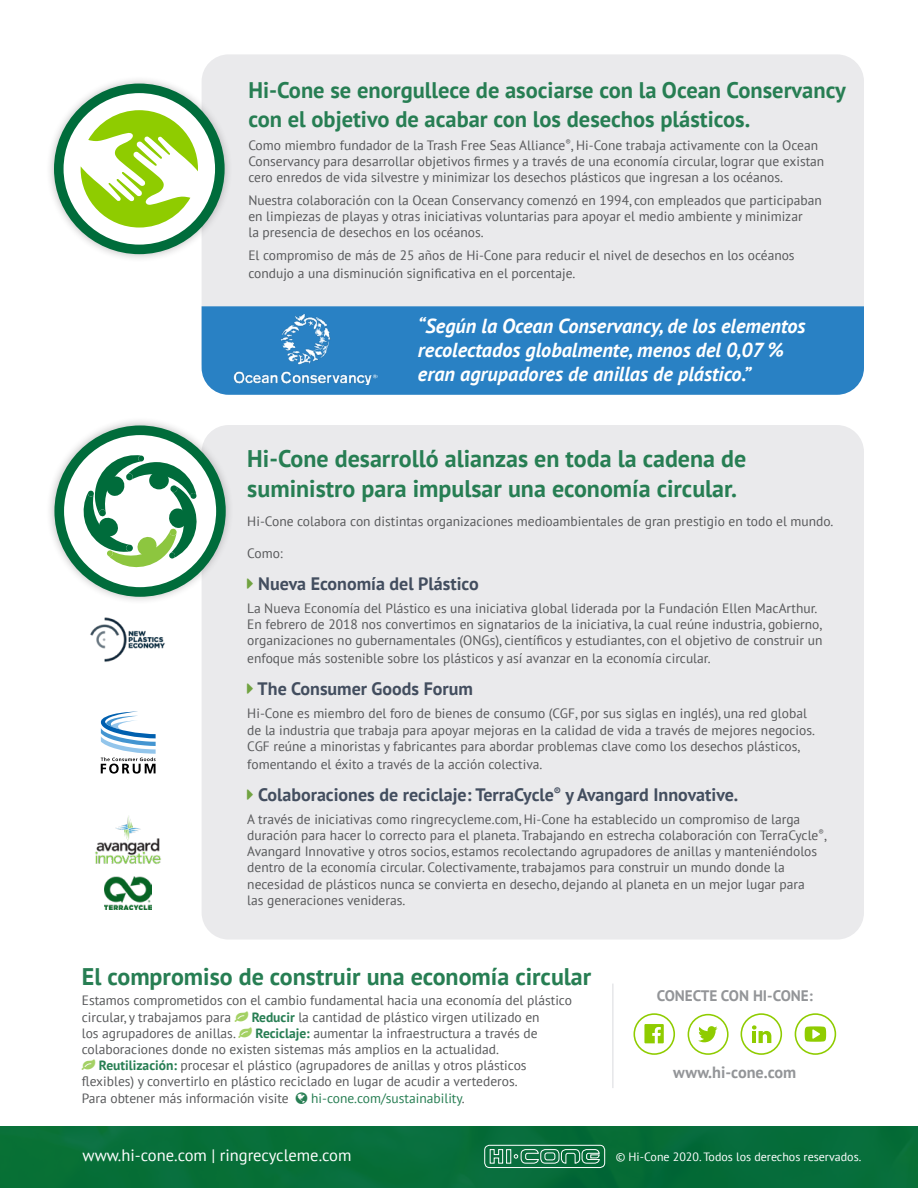
<style>
.page{position:relative;width:918px;height:1188px;background:#fff}
.page>*{position:absolute;margin:0;border:0;box-sizing:border-box;transform-origin:0 0}
.t1{font:700 24px/30px "PT Sans";color:#277e53}
.t2{font:700 22.5px/28.8px "PT Sans";color:#277e53}
.t3{font:italic 700 20.25px/24.3px "PT Sans";color:#fff}
.t4{font:700 18px "PT Sans";color:#434e5f}
.t5{font:16.5px "PT Sans";color:#fff}
.t6{font:700 16.2px "PT Sans";color:#939598}
.t7{font:700 15.3px "PT Sans";color:#939598}
.t8{font:13.5px/16.2px "PT Sans";color:#57585a}
.t9{font:13.5px "PT Sans";color:#277e53}
.t10{font:12px "PT Sans";color:#fff}
.s1{color:#a4d165}
.s2{font-weight:700;color:#277e53}
.s3{color:#57585a}
</style>
<div class="page">
<div style="left:0;top:1127px;width:918px;height:61px;background:#076e39"></div>
<svg style="left:633px;top:1013px;width:42px;height:42px"></svg>
<svg style="left:688px;top:1014px;width:41px;height:41px"></svg>
<svg style="left:741px;top:1013px;width:41px;height:42px"></svg>
<svg style="left:795px;top:1013px;width:41px;height:42px"></svg>
<hr style="left:612px;top:984px;width:2px;height:104px;background:#e6e7e9">
<div style="left:202px;top:54px;width:662px;height:335px;background:#eaeaec;border-radius:27px"></div>
<div style="left:46px;top:75px;width:187px;height:188px;background:#231f20;opacity:.3"></div>
<svg style="left:59px;top:88px;width:161px;height:161px"></svg>
<svg style="left:81px;top:110px;width:117px;height:118px"></svg>
<div style="left:54px;top:84px;width:171px;height:170px;border:10px solid #006c3b;border-radius:50%"></div>
<div style="left:202px;top:425px;width:662px;height:515px;background:#eaeaec;border-radius:27px"></div>
<img style="left:90px;top:617px;width:75px;height:45px">
<svg style="left:101px;top:711px;width:55px;height:63px"></svg>
<img style="left:95px;top:816px;width:66px;height:48px">
<img style="left:104px;top:877px;width:47px;height:32px">
<div style="left:46px;top:417px;width:188px;height:188px;background:#231f20;opacity:.3"></div>
<svg style="left:59px;top:430px;width:162px;height:162px"></svg>
<svg style="left:79px;top:453px;width:121px;height:118px"></svg>
<div style="left:54px;top:425px;width:172px;height:172px;border:10px solid #006c3b;border-radius:50%"></div>
<div style="left:202px;top:306px;width:662px;height:89px;background:#2981c4"></div>
<img style="left:231px;top:315px;width:147px;height:70px">
<div style="left:484px;top:1145px;width:121px;height:23px;border:1px solid #fff;border-radius:5px"></div>
<svg style="left:490px;top:1149px;width:110px;height:15px;background:#4a9470"></svg>
<p class="t2" style="left:248px;top:75px;width:599px">Hi-Cone se enorgullece de asociarse con la Ocean Conservancy con el objetivo de acabar con los desechos plásticos.</p>
<p class="t8" style="left:248px;top:136px;width:577px">Como miembro fundador de la Trash Free Seas Alliance<sup>®</sup>, Hi-Cone trabaja activamente con la Ocean<br>Conservancy para desarrollar objetivos firmes y a través de una economía circular, lograr que existan cero enredos de vida silvestre y minimizar los desechos plásticos que ingresan a los océanos.</p>
<p class="t8" style="left:248px;top:192px;width:575px">Nuestra colaboración con la Ocean Conservancy comenzó en 1994, con empleados que participaban en limpiezas de playas y otras iniciativas voluntarias para apoyar el medio ambiente y minimizar<br>la presencia de desechos en los océanos.</p>
<p class="t8" style="left:248px;top:246px;width:548px;line-height:18px">El compromiso de más de 25 años de Hi-Cone para reducir el nivel de desechos en los océanos condujo a una disminución significativa en el porcentaje.</p>
<p class="t3" style="left:418px;top:313px;width:389px">“Según la Ocean Conservancy, de los elementos recolectados globalmente, menos del 0,07 % eran agrupadores de anillas de plástico.”</p>
<p class="t1" style="left:247px;top:443px;width:501px">Hi-Cone desarrolló alianzas en toda la cadena de suministro para impulsar una economía circular.</p>
<p class="t8" style="left:247px;top:513px;width:588px">Hi-Cone colabora con distintas organizaciones medioambientales de gran prestigio en todo el mundo.</p>
<p class="t8" style="left:247px;top:545px;width:37px">Como:</p>
<p class="t4" style="left:258px;top:572px;width:222px">Nueva Economía del Plástico</p>
<p class="t8" style="left:247px;top:600px;width:577px">La Nueva Economía del Plástico es una iniciativa global liderada por la Fundación Ellen MacArthur.<br>En febrero de 2018 nos convertimos en signatarios de la iniciativa, la cual reúne industria, gobierno, organizaciones no gubernamentales (ONGs), científicos y estudiantes, con el objetivo de construir un</p>
<p class="t8" style="left:247px;top:650px;width:465px">enfoque más sostenible sobre los plásticos y así avanzar en la economía circular.</p>
<p class="t4" style="left:258px;top:677px;width:217px">The Consumer Goods Forum</p>
<p class="t8" style="left:247px;top:705px;width:569px">Hi-Cone es miembro del foro de bienes de consumo (CGF, por sus siglas en inglés), una red global de la industria que trabaja para apoyar mejoras en la calidad de vida a través de mejores negocios.<br>CGF reúne a minoristas y fabricantes para abordar problemas clave como los desechos plásticos,</p>
<p class="t8" style="left:247px;top:756px;width:297px">fomentando el éxito a través de la acción colectiva.</p>
<p class="t4" style="left:258px;top:783px;width:482px">Colaboraciones de reciclaje: TerraCycle<sup>®</sup> y Avangard Innovative.</p>
<p class="t8" style="left:247px;top:811px;width:581px">A través de iniciativas como ringrecycleme.com, Hi-Cone ha establecido un compromiso de larga duración para hacer lo correcto para el planeta. Trabajando en estrecha colaboración con TerraCycle<sup>®</sup>, Avangard Innovative y otros socios, estamos recolectando agrupadores de anillas y manteniéndolos dentro de la economía circular. Colectivamente, trabajamos para construir un mundo donde la necesidad de plásticos nunca se convierta en desecho, dejando al planeta en un mejor lugar para<br>las generaciones venideras.</p>
<p class="t1" style="left:82px;top:961px;width:511px">El compromiso de construir una economía circular</p>
<p class="t8" style="left:82px;top:992px;width:492px">Estamos comprometidos con el cambio fundamental hacia una economía del plástico circular, y trabajamos para <span class="s1">●</span> <span class="s2">Reducir</span> la cantidad de plástico virgen utilizado en<br>los agrupadores de anillas. <span class="s1">●</span> <span class="s2">Reciclaje:</span> aumentar la infraestructura a través de colaboraciones donde no existen sistemas más amplios en la actualidad.</p>
<p class="t8" style="left:82px;top:1057px;width:446px"><span class="s1">●</span> <span class="s2">Reutilización:</span> procesar el plástico (agrupadores de anillas y otros plásticos flexibles) y convertirlo en plástico reciclado en lugar de acudir a vertederos.<br>Para obtener más información visite</p>
<p class="t9" style="left:311px;top:1089px;width:155px">hi-cone.com/sustainability<span class="s3">.</span></p>
<p class="t5" style="left:83px;top:1145px;width:270px">www.hi-cone.com | ringrecycleme.com</p>
<p class="t7" style="left:657px;top:986px;width:158px">CONECTE CON HI-CONE:</p>
<p class="t6" style="left:673px;top:1061px;width:125px">www.hi-cone.com</p>
<p class="t10" style="left:616px;top:1149px;width:247px">© Hi-Cone 2020. Todos los derechos reservados.</p>
</div>
